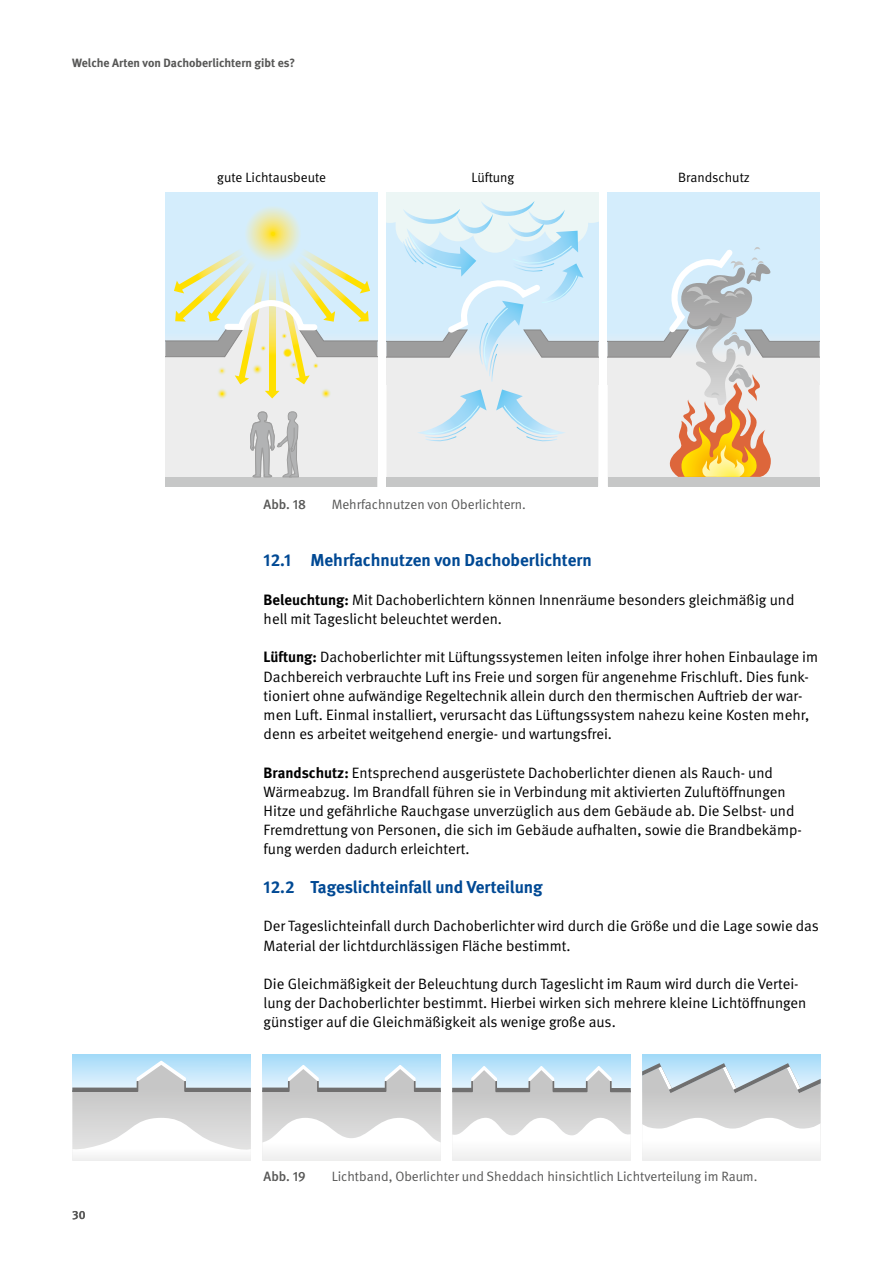
<style>
.page{position:relative;width:893px;height:1263px;background:#fff}
.page>*{position:absolute;margin:0;border:0;box-sizing:border-box;transform-origin:0 0}
.t1{font:700 17.25px "DGUV Meta";color:#004994}
.FT_Abstand_vor{font:15px/19.2px "DGUV Meta";color:#000}
.t2{font:13.5px "DGUV Meta";color:#575756}
.TI_zentriert{font:13.5px "DGUV Meta";color:#000}
.t3{font:500 13.5px "DGUV Meta";letter-spacing:-.005em;color:#575756}
.t4{font:700 12px "DGUV Meta";color:#575756}
.t5{font:500 12px "DGUV Meta";color:#575756}
.s1{font-weight:700}
</style>
<div class="page">
<div style="left:165px;top:193px;width:212px;height:192px;background:#d4edfc"></div>
<svg style="left:244px;top:205px;width:57px;height:57px"></svg>
<svg style="left:165px;top:247px;width:212px;height:239px"></svg>
<svg style="left:387px;top:193px;width:211px;height:293px"></svg>
<div style="left:608px;top:193px;width:211px;height:192px;background:#d4edfc"></div>
<svg style="left:608px;top:247px;width:211px;height:239px"></svg>
<div style="left:72px;top:1054px;width:179px;height:38px;background:#a7dcf8"></div>
<svg style="left:72px;top:1060px;width:179px;height:101px"></svg>
<div style="left:262px;top:1054px;width:179px;height:38px;background:#acddf9"></div>
<svg style="left:262px;top:1064px;width:179px;height:97px"></svg>
<div style="left:452px;top:1054px;width:179px;height:38px;background:#abddf9"></div>
<svg style="left:452px;top:1064px;width:179px;height:97px"></svg>
<div style="left:642px;top:1054px;width:179px;height:38px;background:#aadcf9"></div>
<svg style="left:642px;top:1063px;width:179px;height:98px"></svg>
<p class="t4" style="left:72px;top:56px;width:224px">Welche Arten von Dachoberlichtern gibt es?</p>
<p class="TI_zentriert" style="left:217px;top:169px;width:110px">gute Lichtausbeute</p>
<p class="TI_zentriert" style="left:471px;top:169px;width:44px">Lüftung</p>
<p class="TI_zentriert" style="left:678px;top:169px;width:73px">Brandschutz</p>
<p class="t3" style="left:264px;top:496px;width:44px">Abb. 18</p>
<p class="t2" style="left:332px;top:496px;width:196px">Mehrfachnutzen von Oberlichtern.</p>
<h2 class="t1" style="left:264px;top:550px;width:330px">12.1 Mehrfachnutzen von Dachoberlichtern</h2>
<p class="FT_Abstand_vor" style="left:264px;top:590px;width:532px"><span class="s1">Beleuchtung:</span> Mit Dachoberlichtern können Innenräume besonders gleichmäßig und hell mit Tageslicht beleuchtet werden.</p>
<p class="FT_Abstand_vor" style="left:264px;top:648px;width:556px"><span class="s1">Lüftung:</span> Dachoberlichter mit Lüftungssystemen leiten infolge ihrer hohen Einbaulage im Dachbereich verbrauchte Luft ins Freie und sorgen für angenehme Frischluft. Dies funk&shy;tioniert ohne aufwändige Regeltechnik allein durch den thermischen Auftrieb der war&shy;men Luft. Einmal installiert, verursacht das Lüftungssystem nahezu keine Kosten mehr, denn es arbeitet weitgehend energie- und wartungsfrei.</p>
<p class="FT_Abstand_vor" style="left:264px;top:763px;width:540px"><span class="s1">Brandschutz:</span> Entsprechend ausgerüstete Dachoberlichter dienen als Rauch- und Wärmeabzug. Im Brandfall führen sie in Verbindung mit aktivierten Zuluftöffnungen Hitze und gefährliche Rauchgase unverzüglich aus dem Gebäude ab. Die Selbst- und Fremdrettung von Personen, die sich im Gebäude aufhalten, sowie die Brandbekämp&shy;fung werden dadurch erleichtert.</p>
<h2 class="t1" style="left:264px;top:877px;width:281px">12.2 Tageslichteinfall und Verteilung</h2>
<p class="FT_Abstand_vor" style="left:264px;top:917px;width:557px">Der Tageslichteinfall durch Dachoberlichter wird durch die Größe und die Lage sowie das<br>Material der lichtdurchlässigen Fläche bestimmt.</p>
<p class="FT_Abstand_vor" style="left:264px;top:974px;width:544px">Die Gleichmäßigkeit der Beleuchtung durch Tageslicht im Raum wird durch die Vertei&shy;lung der Dachoberlichter bestimmt. Hierbei wirken sich mehrere kleine Lichtöffnungen günstiger auf die Gleichmäßigkeit als wenige große aus.</p>
<p class="t5" style="left:72px;top:1208px;width:15px">30</p>
<p class="t3" style="left:264px;top:1168px;width:43px">Abb. 19</p>
<p class="t2" style="left:332px;top:1168px;width:427px">Lichtband, Oberlichter und Sheddach hinsichtlich Lichtverteilung im Raum.</p>
</div>
